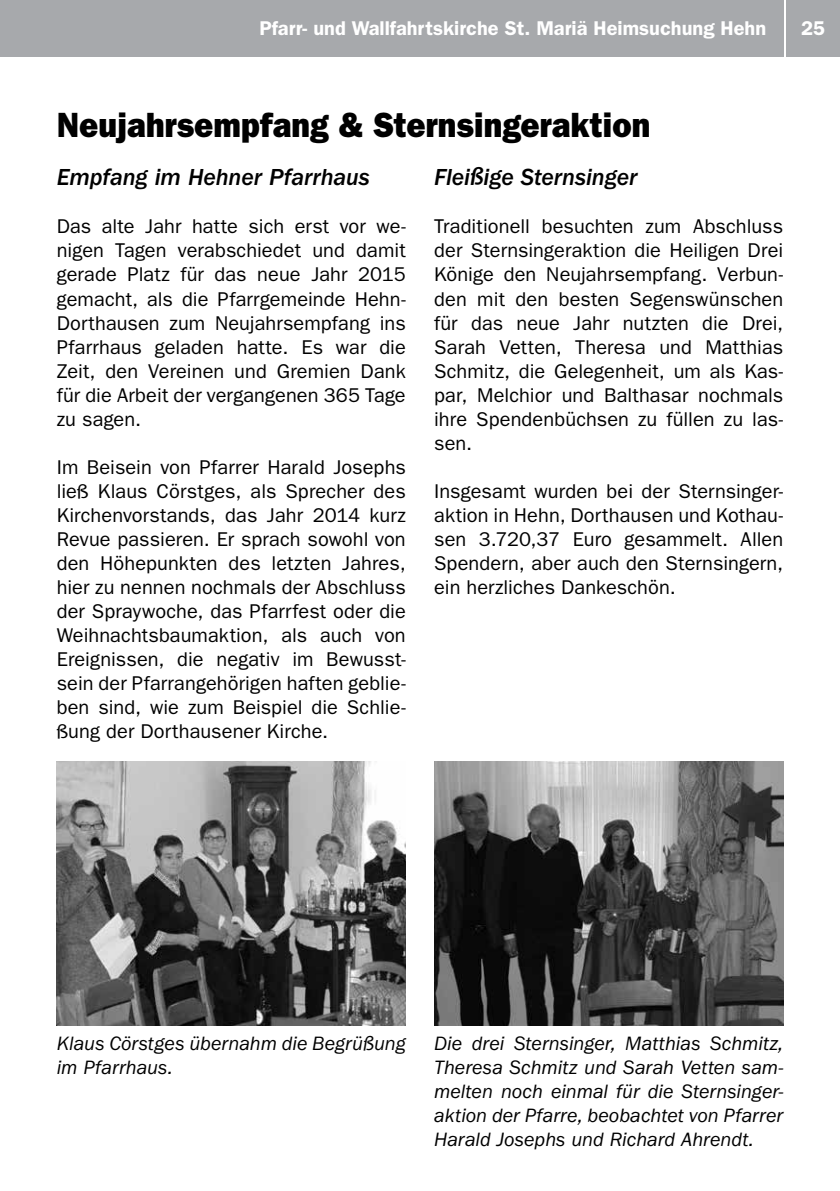
<style>
.page{position:relative;width:840px;height:1191px;background:#fff}
.page>*{position:absolute;margin:0;border:0;box-sizing:border-box;transform-origin:0 0}
.t1{font:800 35.2px "Franklin Gothic LT";color:#000;scale:.91 1}
.t2{font:italic 500 24px "Franklin Gothic LT";letter-spacing:-.005em;color:#000}
.t3{font:20px/24px "Franklin Gothic LT";letter-spacing:.005em;color:#000;text-align:justify}
.t4{font:italic 20px/24px "Franklin Gothic LT";color:#000}
.t5{font:600 20px "Franklin Gothic LT";color:#fff}
</style>
<div class="page">
<div style="left:0;top:0;width:782px;height:57px;background:#a7a9ac"></div>
<div style="left:785px;top:0;width:54px;height:57px;background:#a7a9ac"></div>
<img style="left:57px;top:761px;width:348px;height:264px">
<img style="left:434px;top:761px;width:348px;height:264px">
<p class="t5" style="left:259px;top:17px;width:508px">Pfarr- und Wallfahrtskirche St. Mariä Heimsuchung Hehn</p>
<p class="t5" style="left:800px;top:17px;width:25px">25</p>
<h1 class="t1" style="left:57px;top:105px;width:653px">Neujahrsempfang &amp; Sternsingeraktion</h1>
<p class="t2" style="left:57px;top:164px;width:314px">Empfang im Hehner Pfarrhaus</p>
<p class="t3" style="left:57px;top:215px;width:350px">Das alte Jahr hatte sich erst vor we&shy;nigen Tagen verabschiedet und damit gerade Platz für das neue Jahr 2015 gemacht, als die Pfarrgemeinde Hehn-Dorthausen zum Neujahrsempfang ins Pfarrhaus geladen hatte. Es war die Zeit, den Vereinen und Gremien Dank für die Arbeit der vergangenen 365 Tage zu sagen.</p>
<p class="t3" style="left:57px;top:455px;width:350px">Im Beisein von Pfarrer Harald Josephs ließ Klaus Cörstges, als Sprecher des Kirchenvorstands, das Jahr 2014 kurz Revue passieren. Er sprach sowohl von den Höhepunkten des letzten Jahres, hier zu nennen nochmals der Abschluss der Spraywoche, das Pfarrfest oder die Weihnachtsbaumaktion, als auch von Ereignissen, die negativ im Bewusst&shy;sein der Pfarrangehörigen haften geblie&shy;ben sind, wie zum Beispiel die Schlie&shy;ßung der Dorthausener Kirche.</p>
<p class="t2" style="left:434px;top:164px;width:205px">Fleißige Sternsinger</p>
<p class="t3" style="left:434px;top:215px;width:350px">Traditionell besuchten zum Abschluss der Sternsingeraktion die Heiligen Drei Könige den Neujahrsempfang. Verbun&shy;den mit den besten Segenswünschen für das neue Jahr nutzten die Drei, Sarah Vetten, Theresa und Matthias Schmitz, die Gelegenheit, um als Kas&shy;par, Melchior und Balthasar nochmals ihre Spendenbüchsen zu füllen zu las&shy;sen.</p>
<p class="t3" style="left:434px;top:479px;width:350px">Insgesamt wurden bei der Sternsinger&shy;aktion in Hehn, Dorthausen und Kothau&shy;sen 3.720,37 Euro gesammelt. Allen Spendern, aber auch den Sternsingern, ein herzliches Dankeschön.</p>
<p class="t4" style="left:57px;top:1031px;width:350px">Klaus Cörstges übernahm die Begrüßung im Pfarrhaus.</p>
<p class="t4" style="left:434px;top:1031px;width:350px;text-align:justify">Die drei Sternsinger, Matthias Schmitz, Theresa Schmitz und Sarah Vetten sam&shy;melten noch einmal für die Sternsinger&shy;aktion der Pfarre, beobachtet von Pfarrer Harald Josephs und Richard Ahrendt.</p>
</div>
